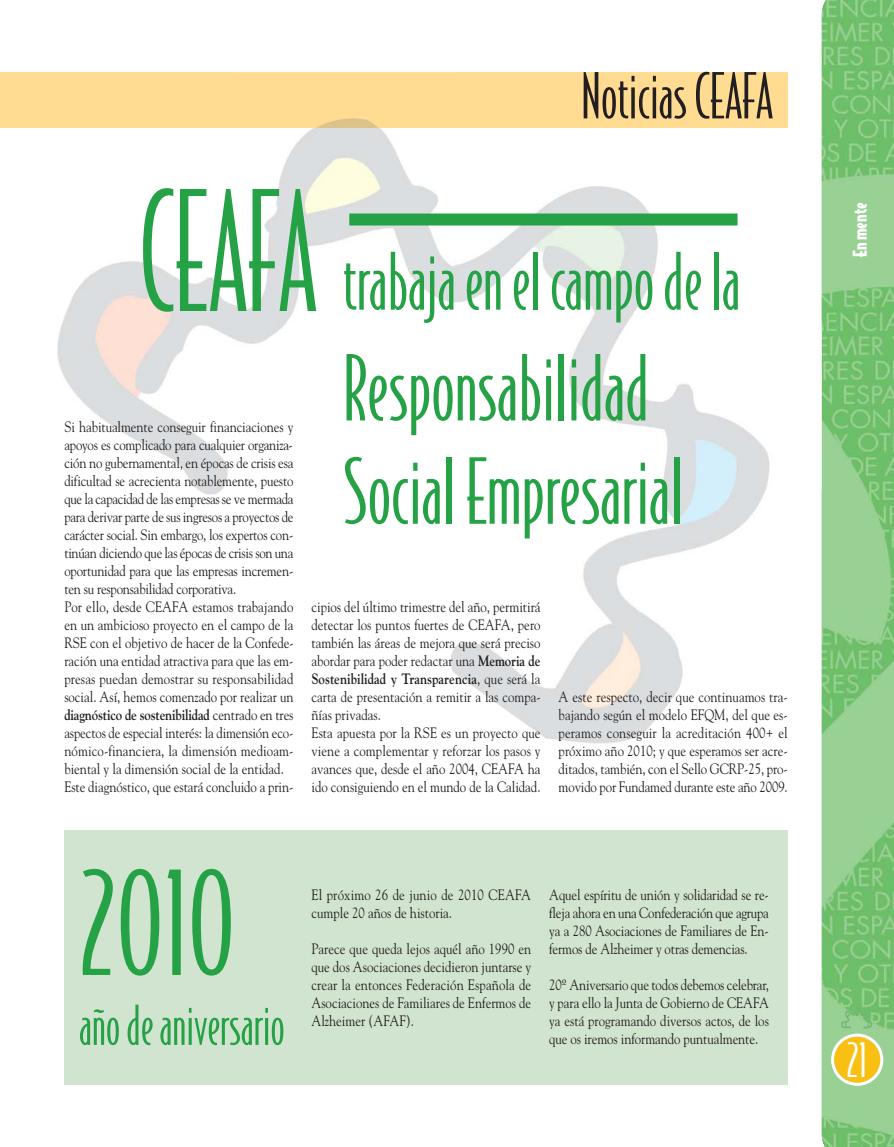
<style>
.page{position:relative;width:894px;height:1147px;background:#fff}
.page>*{position:absolute;margin:0;border:0;box-sizing:border-box;transform-origin:0 0}
.t1{font:158.1px "Bodega Sans";color:#25a146;scale:.86 1}
.t2{font:136.5px "Bodega Sans";color:#25a146}
.t3{font:86.1px/103.4px "Bodega Sans";color:#25a146}
.t4{font:75px "Bodega Sans";color:#25a146}
.t5{font:60px "Bodega Sans";color:#231f20}
.t6{font:52.2px "Bodega Sans";color:#25a146}
.t7{font:45px "Bodega Sans";color:#fff}
.t8{font:900 18px "Bodega Sans";color:#fff}
.t9{font:15px/18px "Goudy";color:#231f20;text-align:justify;scale:.85 1}
.s1{font-weight:700}
</style>
<div class="page">
<div style="left:64px;top:830px;width:723px;height:254px;background:#d1e4cf"></div>
<img style="left:821px;top:0;width:72px;height:1147px">
<svg style="left:830px;top:1033px;width:53px;height:53px;background:#e2cd59"></svg>
<img style="left:840px;top:1006px;width:32px;height:23px">
<div style="left:0;top:72px;width:787px;height:56px;background:#ffdc91"></div>
<img style="left:57px;top:128px;width:713px;height:616px">
<img style="left:821px;top:330px;width:72px;height:159px">
<img style="left:317px;top:118px;width:61px;height:10px">
<div style="left:349px;top:213px;width:388px;height:12px;background:#25a146"></div>
<h3 class="t5" style="left:580px;top:72px;width:193px">Noticias CEAFA</h3>
<h1 class="t1" style="left:139px;top:189px;width:207px">CEAFA</h1>
<h3 class="t4" style="left:342px;top:252px;width:399px">trabaja en el campo de la</h3>
<h3 class="t3" style="left:342px;top:343px;width:341px">Responsabilidad<br>Social Empresarial</h3>
<p class="t9" style="left:64px;top:419px;width:271px;text-align:left">Si habitualmente conseguir financiaciones y apoyos es complicado para cualquier organiza&shy;ción no gubernamental, en épocas de crisis esa dificultad se acrecienta notablemente, puesto que la capacidad de las empresas se ve mermada para derivar parte de sus ingresos a proyectos de carácter social. Sin embargo, los expertos con&shy;tinúan diciendo que las épocas de crisis son una oportunidad para que las empresas incremen&shy;ten su responsabilidad corporativa.<br>Por ello, desde CEAFA estamos trabajando en un ambicioso proyecto en el campo de la RSE con el objetivo de hacer de la Confede&shy;ración una entidad atractiva para que las em&shy;presas puedan demostrar su responsabilidad social. Así, hemos comenzado por realizar un <span class="s1">diagnóstico de sostenibilidad</span> centrado en tres aspectos de especial interés: la dimensión eco&shy;nómico-financiera, la dimensión medioam&shy;biental y la dimensión social de la entidad.<br>Este diagnóstico, que estará concluido a prin-</p>
<p class="t9" style="left:311px;top:599px;width:271px;text-align:left">cipios del último trimestre del año, permitirá detectar los puntos fuertes de CEAFA, pero también las áreas de mejora que será preciso abordar para poder redactar una <span class="s1">Memoria de Sostenibilidad y Transparencia</span>, que será la carta de presentación a remitir a las compa&shy;ñías privadas.<br>Esta apuesta por la RSE es un proyecto que viene a complementar y reforzar los pasos y avances que, desde el año 2004, CEAFA ha ido consiguiendo en el mundo de la Calidad.</p>
<p class="t9" style="left:558px;top:689px;width:271px">A este respecto, decir que continuamos tra&shy;bajando según el modelo EFQM, del que es&shy;peramos conseguir la acreditación 400+ el próximo año 2010; y que esperamos ser acre&shy;ditados, también, con el Sello GCRP-25, pro&shy;movido por Fundamed durante este año 2009.</p>
<h2 class="t2" style="left:79px;top:870px;width:158px">2010</h2>
<h3 class="t6" style="left:79px;top:1004px;width:207px">año de aniversario</h3>
<p class="t9" style="left:311px;top:887px;width:260px">El próximo 26 de junio de 2010 CEAFA cumple 20 años de historia.</p>
<p class="t9" style="left:311px;top:941px;width:260px">Parece que queda lejos aquél año 1990 en que dos Asociaciones decidieron juntarse y crear la entonces Federación Española de Asociaciones de Familiares de Enfermos de Alzheimer (AFAF).</p>
<p class="t9" style="left:549px;top:887px;width:260px">Aquel espíritu de unión y solidaridad se re&shy;fleja ahora en una Confederación que agrupa ya a 280 Asociaciones de Familiares de En&shy;fermos de Alzheimer y otras demencias.</p>
<p class="t9" style="left:549px;top:977px;width:260px">20º Aniversario que todos debemos celebrar, y para ello la Junta de Gobierno de CEAFA ya está programando diversos actos, de los que os iremos informando puntualmente.</p>
<p class="t8" style="left:852px;top:257px;width:56px;rotate:-90deg">En mente</p>
<h3 class="t7" style="left:846px;top:1042px;width:22px">21</h3>
</div>
